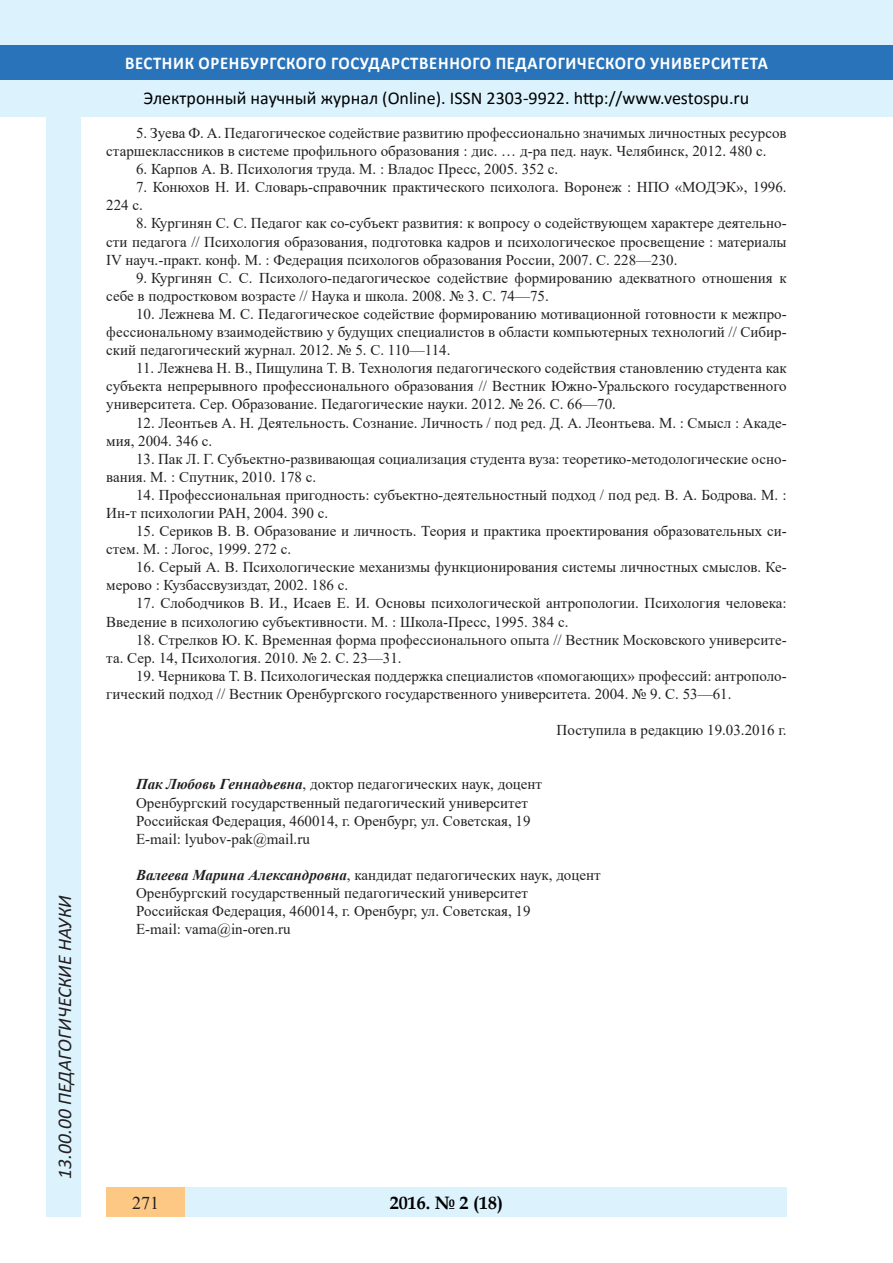
<style>
.page{position:relative;width:893px;height:1263px;background:#fff}
.page>*{position:absolute;margin:0;border:0;box-sizing:border-box;transform-origin:0 0}
.t1{font:italic 19.5px "Calibri";color:#231f20}
.t2{font:18px "Calibri";color:#000}
.t3{font:700 18px "Calibri";letter-spacing:.04em;color:#fff;scale:.93 1}
.t4{font:700 18px "Book Antiqua";color:#000}
.t5{font:18px "Times New Roman";color:#231f20}
.литература{font:15px/18.1px "Times New Roman";color:#231f20}
.s1{font-weight:700;font-style:italic}
</style>
<div class="page">
<div style="left:0;top:0;width:893px;height:116px;background:#dcf2fc"></div>
<div style="left:0;top:45px;width:893px;height:34px;background:#2873ba"></div>
<div style="left:47px;top:116px;width:34px;height:1101px;background:#dcf2fc"></div>
<div style="left:106px;top:1188px;width:681px;height:29px;background:#dcf2fc"></div>
<div style="left:106px;top:1188px;width:79px;height:29px;background:#fdc784"></div>
<h1 class="t1" style="left:51px;top:1179px;width:285px;rotate:-90deg">13.00.00 ПЕДАГОГИЧЕСКИЕ НАУКИ</h1>
<h1 class="t1" style="left:51px;top:1105px;width:206px;rotate:-90deg">БИОЛОГИЧЕСКИЕ НАУКИ</h1>
<h1 class="t1" style="left:51px;top:1179px;width:11px;rotate:-90deg">0</h1>
<p class="t3" style="left:125px;top:50px;width:693px">ВЕСТНИК ОРЕНБУРГСКОГО ГОСУДАРСТВЕННОГО ПЕДАГОГИЧЕСКОГО УНИВЕРСИТЕТА</p>
<p class="t2" style="left:144px;top:85px;width:607px">Электронный научный журнал (Online). ISSN 2303-9922. http://www.vestospu.ru</p>
<p class="t2" style="left:583px;top:85px;width:13px">t</p>
<p class="литература" style="left:106px;top:123px;width:682px;text-indent:30px">5. Зуева Ф. А. Педагогическое содействие развитию профессионально значимых личностных ресурсов старшеклассников в системе профильного образования : дис. … д-ра пед. наук. Челябинск, 2012. 480 с.</p>
<p class="литература" style="left:136px;top:160px;width:424px">6. Карпов А. В. Психология труда. М. : Владос Пресс, 2005. 352 с.</p>
<p class="литература" style="left:106px;top:178px;width:682px;text-indent:30px">7. Конюхов Н. И. Словарь-справочник практического психолога. Воронеж : НПО «МОДЭК», 1996.<br>224 с.</p>
<p class="литература" style="left:106px;top:214px;width:682px;text-align:justify;text-indent:30px">8. Кургинян С. С. Педагог как со-субъект развития: к вопросу о содействующем характере деятельно&shy;сти педагога // Психология образования, подготовка кадров и психологическое просвещение : материалы IV науч.-практ. конф. М. : Федерация психологов образования России, 2007. С. 228—230.</p>
<p class="литература" style="left:106px;top:268px;width:682px;text-indent:30px">9. Кургинян С. С. Психолого-педагогическое содействие формированию адекватного отношения к себе в подростковом возрасте // Наука и школа. 2008. № 3. С. 74—75.</p>
<p class="литература" style="left:106px;top:304px;width:682px;text-align:justify;text-indent:30px">10. Лежнева М. С. Педагогическое содействие формированию мотивационной готовности к межпро&shy;фессиональному взаимодействию у будущих специалистов в области компьютерных технологий // Сибир&shy;ский педагогический журнал. 2012. № 5. С. 110—114.</p>
<p class="литература" style="left:106px;top:359px;width:682px;text-align:justify;text-indent:30px">11. Лежнева Н. В., Пищулина Т. В. Технология педагогического содействия становлению студента как субъекта непрерывного профессионального образования // Вестник Южно-Уральского государственного университета. Сер. Образование. Педагогические науки. 2012. № 26. С. 66—70.</p>
<p class="литература" style="left:106px;top:413px;width:682px;text-indent:30px">12. Леонтьев А. Н. Деятельность. Сознание. Личность / под ред. Д. А. Леонтьева. М. : Смысл : Акаде&shy;мия, 2004. 346 с.</p>
<p class="литература" style="left:106px;top:449px;width:682px;text-indent:30px">13. Пак Л. Г. Субъектно-развивающая социализация студента вуза: теоретико-методологические осно&shy;вания. М. : Спутник, 2010. 178 с.</p>
<p class="литература" style="left:106px;top:485px;width:682px;text-indent:30px">14. Профессиональная пригодность: субъектно-деятельностный подход / под ред. В. А. Бодрова. М. :<br>Ин-т психологии РАН, 2004. 390 с.</p>
<p class="литература" style="left:106px;top:521px;width:682px;text-indent:30px">15. Сериков В. В. Образование и личность. Теория и практика проектирования образовательных си&shy;стем. М. : Логос, 1999. 272 с.</p>
<p class="литература" style="left:106px;top:558px;width:682px;text-indent:30px">16. Серый А. В. Психологические механизмы функционирования системы личностных смыслов. Ке&shy;мерово : Кузбассвузиздат, 2002. 186 с.</p>
<p class="литература" style="left:106px;top:594px;width:682px;text-indent:30px">17. Слободчиков В. И., Исаев Е. И. Основы психологической антропологии. Психология человека:<br>Введение в психологию субъективности. М. : Школа-Пресс, 1995. 384 с.</p>
<p class="литература" style="left:106px;top:630px;width:682px;text-indent:30px">18. Стрелков Ю. К. Временная форма профессионального опыта // Вестник Московского университе&shy;та. Сер. 14, Психология. 2010. № 2. С. 23—31.</p>
<p class="литература" style="left:106px;top:666px;width:682px;text-indent:30px">19. Черникова Т. В. Психологическая поддержка специалистов «помогающих» профессий: антрополо&shy;гический подход // Вестник Оренбургского государственного университета. 2004. № 9. С. 53—61.</p>
<p class="литература" style="left:557px;top:720px;width:232px">Поступила в редакцию 19.03.2016 г.</p>
<p class="литература" style="left:136px;top:775px;width:408px"><span class="s1">Пак Любовь Геннадьевна</span>, доктор педагогических наук, доцент</p>
<p class="литература" style="left:136px;top:793px;width:393px">Оренбургский государственный педагогический университет</p>
<p class="литература" style="left:136px;top:811px;width:396px">Российская Федерация, 460014, г. Оренбург, ул. Советская, 19</p>
<p class="литература" style="left:136px;top:829px;width:175px">E-mail: lyubov-pak@mail.ru</p>
<p class="литература" style="left:136px;top:865px;width:466px"><span class="s1">Валеева Марина Александровна</span>, кандидат педагогических наук, доцент</p>
<p class="литература" style="left:136px;top:883px;width:393px">Оренбургский государственный педагогический университет</p>
<p class="литература" style="left:136px;top:901px;width:396px">Российская Федерация, 460014, г. Оренбург, ул. Советская, 19</p>
<p class="литература" style="left:136px;top:920px;width:156px">E-mail: vama@in-oren.ru</p>
<p class="t5" style="left:132px;top:1190px;width:28px">271</p>
<p class="t4" style="left:390px;top:1190px;width:115px">2016. № 2 (18)</p>
</div>
